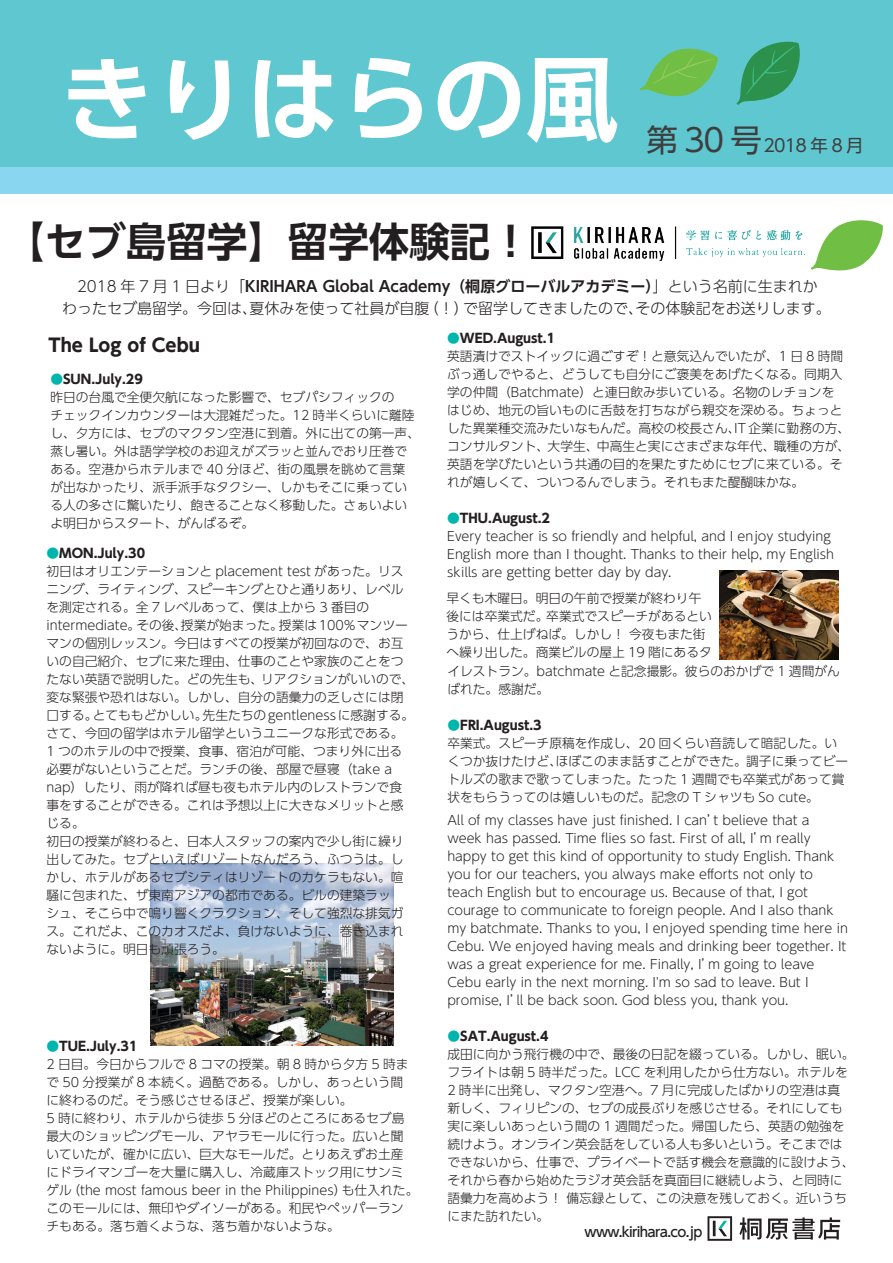
<style>
.page{position:relative;width:893px;height:1263px;background:#fff}
.page>*{position:absolute;margin:0;border:0;box-sizing:border-box;transform-origin:0 0}
.t1{font:700 93px "UD Shin Go Pro De";color:#fff}
.t2{font:700 40.5px "UD Shin Go Pro De";color:#231f20}
.t3{font:31.5px "UD Shin Go Pro";color:#3e3e3f}
.t4{font:700 18px "UD Shin Go Pro";color:#231f20}
.t5{font:17.4px "UD Shin Go Pro";color:#3e3e3f}
.t6{font:700 15px "UD Shin Go Pro De";color:#231f20}
.t7{font:300 15px "UD Shin Go Pro";color:#231f20}
.t8{font:500 13.5px "UD Shin Go Pro";letter-spacing:-.05em;color:#231f20}
.t9{font:300 12.75px/18px "UD Shin Go Pro";color:#231f20}
.s1{font-family:"UD Shin Go Pro";font-weight:300}
.s2{font-weight:700;color:#00b5ac}
.s3{font-weight:700}
</style>
<div class="page">
<img style="left:150px;top:968px;width:243px;height:78px">
<div style="left:0;top:28px;width:893px;height:166px;background:#89d6f1"></div>
<div style="left:0;top:0;width:893px;height:166px;background:#5fc7cf"></div>
<svg style="left:707px;top:1216px;width:25px;height:25px"></svg>
<svg style="left:739px;top:1217px;width:101px;height:22px"></svg>
<svg style="left:640px;top:48px;width:78px;height:49px"></svg>
<svg style="left:736px;top:41px;width:64px;height:64px"></svg>
<svg style="left:811px;top:220px;width:72px;height:51px"></svg>
<img style="left:531px;top:226px;width:274px;height:35px">
<img style="left:719px;top:570px;width:119px;height:90px">
<svg style="left:150px;top:863px;width:243px;height:105px;background:#aebdd1"></svg>
<h1 class="t1" style="left:60px;top:23px;width:560px">きりはらの風</h1>
<h2 class="t2" style="left:4px;top:209px;width:528px">【セブ島留学】留学体験記！</h2>
<h3 class="t3" style="left:646px;top:114px;width:117px">第30号</h3>
<h3 class="t5" style="left:764px;top:131px;width:102px">2018 年 8 月</h3>
<p class="t6" style="left:62px;top:274px;width:757px"><span class="s1">　2018 年 7 月 1 日より「</span>KIRIHARA Global Academy（桐原グローバルアカデミー）<span class="s1">」という名前に生まれか</span></p>
<p class="t7" style="left:62px;top:297px;width:770px">わったセブ島留学。今回は、夏休みを使って社員が自腹（！）で留学してきましたので、その体験記をお送りします。</p>
<h3 class="t4" style="left:49px;top:330px;width:153px">The Log of Cebu</h3>
<p class="t9" style="left:50px;top:370px;width:371px"><span class="s2">●</span><span class="s3">SUN.July.29<br></span>昨日の台風で全便欠航になった影響で、セブパシフィックの<br>チェックインカウンターは大混雑だった。12 時半くらいに離陸し、夕方には、セブのマクタン空港に到着。外に出ての第一声、蒸し暑い。外は語学学校のお迎えがズラッと並んでおり圧巻である。空港からホテルまで 40 分ほど、街の風景を眺めて言葉が出なかったり、派手派手なタクシー、しかもそこに乗っている人の多さに驚いたり、飽きることなく移動した。さぁいよいよ明日からスタート、がんばるぞ。</p>
<p class="t9" style="left:47px;top:544px;width:369px"><span class="s2">●</span><span class="s3">MON.July.30<br></span>初日はオリエンテーションと placement test があった。リスニング、ライティング、スピーキングとひと通りあり、レベルを測定される。全 7 レベルあって、僕は上から 3 番目のintermediate。その後、授業が始まった。授業は100%マンツーマンの個別レッスン。今日はすべての授業が初回なので、お互いの自己紹介、セブに来た理由、仕事のことや家族のことをつたない英語で説明した。どの先生も、リアクションがいいので、変な緊張や恐れはない。しかし、自分の語彙力の乏しさには閉口する。とてももどかしい。先生たちのgentlenessに感謝する。さて、今回の留学はホテル留学というユニークな形式である。<br>1 つのホテルの中で授業、食事、宿泊が可能、つまり外に出る必要がないということだ。ランチの後、部屋で昼寝（take a nap）したり、雨が降れば昼も夜もホテル内のレストランで食事をすることができる。これは予想以上に大きなメリットと感じる。<br>初日の授業が終わると、日本人スタッフの案内で少し街に繰り出してみた。セブといえばリゾートなんだろう、ふつうは。しかし、ホテルがあるセブシティはリゾートのカケラもない。喧騒に包まれた、ザ東南アジアの都市である。ビルの建築ラッ<br>シュ、そこら中で鳴り響くクラクション、そして強烈な排気ガス。これだよ、このカオスだよ、負けないように、巻き込まれないように。明日も頑張ろう。</p>
<p class="t9" style="left:47px;top:1037px;width:373px"><span class="s2">●</span><span class="s3">TUE.July.31<br></span>2 日目。今日からフルで 8 コマの授業。朝 8 時から夕方 5 時まで 50 分授業が 8 本続く。過酷である。しかし、あっという間に終わるのだ。そう感じさせるほど、授業が楽しい。<br>5 時に終わり、ホテルから徒歩 5 分ほどのところにあるセブ島最大のショッピングモール、アヤラモールに行った。広いと聞いていたが、確かに広い、巨大なモールだ。とりあえずお土産にドライマンゴーを大量に購入し、冷蔵庫ストック用にサンミゲル（the most famous beer in the Philippines）も仕入れた。このモールには、無印やダイソーがある。和民やペッパーランチもある。落ち着くような、落ち着かないような。</p>
<p class="t9" style="left:447px;top:328px;width:405px"><span class="s2">●</span><span class="s3">WED.August.1<br></span>英語漬けでストイックに過ごすぞ！と意気込んでいたが、1 日 8 時間ぶっ通しでやると、どうしても自分にご褒美をあげたくなる。同期入学の仲間（Batchmate）と連日飲み歩いている。名物のレチョンをはじめ、地元の旨いものに舌鼓を打ちながら親交を深める。ちょっとした異業種交流みたいなもんだ。高校の校長さん、IT 企業に勤務の方、コンサルタント、大学生、中高生と実にさまざまな年代、職種の方が、英語を学びたいという共通の目的を果たすためにセブに来ている。それが嬉しくて、ついつるんでしまう。それもまた醍醐味かな。</p>
<p class="t9" style="left:447px;top:508px;width:388px"><span class="s2">●</span><span class="s3">THU.August.2<br></span>Every teacher is so friendly and helpful, and I enjoy studying English more than I thought. Thanks to their help, my English skills are getting better day by day.</p>
<p class="t9" style="left:446px;top:588px;width:267px">早くも木曜日。明日の午前で授業が終わり午後には卒業式だ。卒業式でスピーチがあるというから、仕上げねば。しかし！ 今夜もまた街へ繰り出した。商業ビルの屋上 19 階にあるタ</p>
<p class="t9" style="left:447px;top:662px;width:394px">イレストラン。batchmate と記念撮影。彼らのおかげで 1 週間がんばれた。感謝だ。</p>
<p class="t9" style="left:447px;top:716px;width:402px"><span class="s2">●</span><span class="s3">FRI.August.3<br></span>卒業式。スピーチ原稿を作成し、20 回くらい音読して暗記した。いくつか抜けたけど、ほぼこのまま話すことができた。調子に乗ってビートルズの歌まで歌ってしまった。たった 1 週間でも卒業式があって賞状をもらうってのは嬉しいものだ。記念の T シャツも So cute。</p>
<p class="t9" style="left:447px;top:811px;width:402px">All of my classes have just finished. I can’t believe that a<br>week has passed. Time flies so fast. First of all, I’m really happy to get this kind of opportunity to study English. Thank you for our teachers, you always make efforts not only to teach English but to encourage us. Because of that, I got courage to communicate to foreign people. And I also thank my batchmate. Thanks to you, I enjoyed spending time here in Cebu. We enjoyed having meals and drinking beer together. It was a great experience for me. Finally, I’m going to leave Cebu early in the next morning. I'm so sad to leave. But I promise, I’ll be back soon. God bless you, thank you.</p>
<p class="t9" style="left:447px;top:1027px;width:409px"><span class="s2">●</span><span class="s3">SAT.August.4<br></span>成田に向かう飛行機の中で、最後の日記を綴っている。しかし、眠い。フライトは朝 5 時半だった。LCC を利用したから仕方ない。ホテルを<br>2 時半に出発し、マクタン空港へ。7 月に完成したばかりの空港は真新しく、フィリピンの、セブの成長ぶりを感じさせる。それにしても実に楽しいあっという間の 1 週間だった。帰国したら、英語の勉強を続けよう。オンライン英会話をしている人も多いという。そこまではできないから、仕事で、プライベートで話す機会を意識的に設けよう、それから春から始めたラジオ英会話を真面目に継続しよう、と同時に語彙力を高めよう！ 備忘録として、この決意を残しておく。近いうちにまた訪れたい。</p>
<p class="t8" style="left:585px;top:1221px;width:119px">www.kirihara.co.jp</p>
</div>
